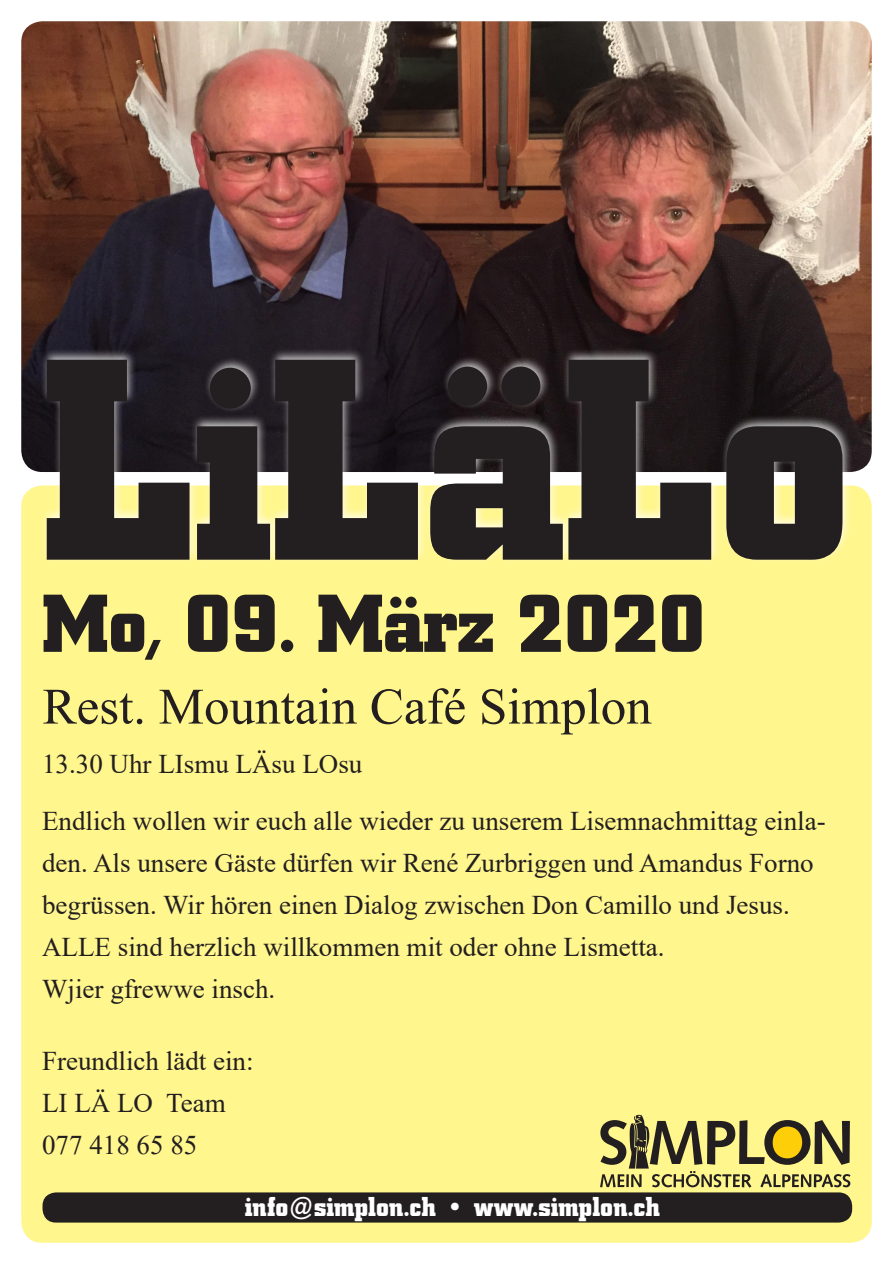
<style>
.page{position:relative;width:893px;height:1263px;background:#fff}
.page>*{position:absolute;margin:0;border:0;box-sizing:border-box;transform-origin:0 0}
.t1{font:700 283.2px "City BQ";letter-spacing:-.005em;color:#231f20}
.t2{font:700 81px "City BQ";color:#231f20}
.t3{font:51px "Times New Roman";color:#231f20}
.t4{font:27px/42px "Times New Roman";color:#231f20}
.t5{font:700 27px "City BQ";letter-spacing:.01em;color:#fff}
</style>
<div class="page">
<div style="left:21px;top:485px;width:851px;height:758px;background:#fff68d;border-radius:21px"></div>
<img style="left:21px;top:21px;width:851px;height:451px">
<div style="left:43px;top:1192px;width:809px;height:30px;background:#231f20;border-radius:14px"></div>
<div style="left:41px;top:348px;width:812px;height:217px;background:#fff;opacity:.75"></div>
<svg style="left:600px;top:1114px;width:250px;height:74px"></svg>
<h1 class="t1" style="left:43px;top:303px;width:811px">LiLäLo</h1>
<h2 class="t2" style="left:43px;top:578px;width:664px">Mo, 09. März 2020</h2>
<h3 class="t3" style="left:43px;top:670px;width:611px">Rest. Mountain Café Simplon</h3>
<p class="t4" style="left:42px;top:735px;width:785px;line-height:57px">13.30 Uhr LIsmu LÄsu LOsu<br>Endlich wollen wir euch alle wieder zu unserem Lisemnachmittag einla-</p>
<p class="t4" style="left:42px;top:841px;width:773px">den. Als unsere Gäste dürfen wir René Zurbriggen und Amandus Forno begrüssen. Wir hören einen Dialog zwischen Don Camillo und Jesus.<br>ALLE sind herzlich willkommen mit oder ohne Lismetta.<br>Wjier gfrewwe insch.</p>
<p class="t4" style="left:42px;top:1039px;width:213px">Freundlich lädt ein:<br>LI LÄ LO Team<br>077 418 65 85</p>
<p class="t5" style="left:245px;top:1191px;width:416px">info@simplon.ch • www.simplon.ch</p>
</div>
